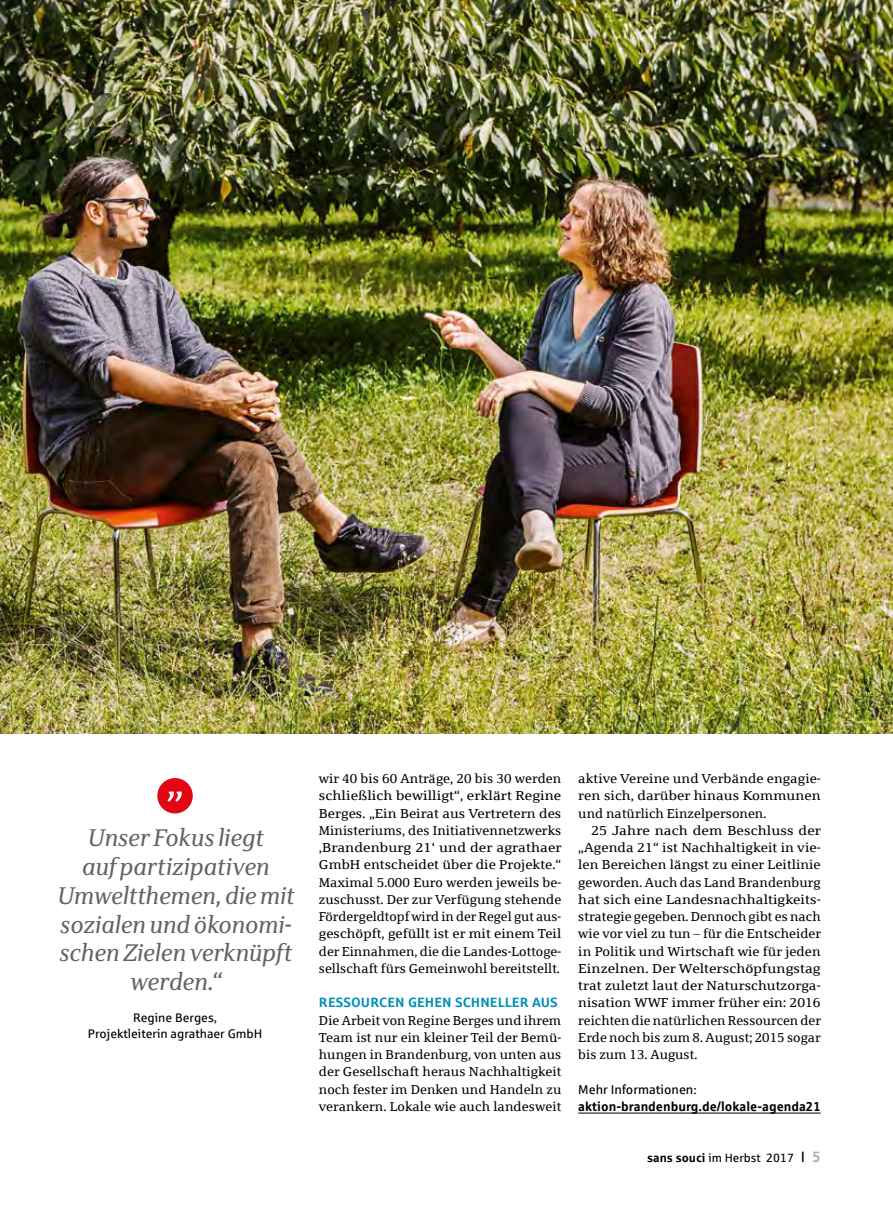
<style>
.page{position:relative;width:893px;height:1212px;background:#fff}
.page>*{position:absolute;margin:0;border:0;box-sizing:border-box;transform-origin:0 0}
.t1{font:italic 24px/28.8px "Sparkasse Serif";letter-spacing:-.01em;color:#646363;text-align:center}
.t2{font:700 13.5px "Sparkasse Rg";letter-spacing:.005em;color:#008fb6}
.t3{font:12.9px/17.2px "Sparkasse Serif";letter-spacing:.005em;color:#000;text-align:justify}
.t4{font:12.9px/17.2px "Sparkasse Serif";letter-spacing:.005em;color:#000;text-align:justify;scale:1.08 1}
.t5{font:700 12.9px "Sparkasse Rg";color:#000}
.t6{font:12.9px "Sparkasse Rg";color:#000}
.t7{font:12.45px/15.9px "Sparkasse Rg";color:#000;text-align:center}
.t8{font:12px "Sparkasse Rg";color:#000}
.s1{font-weight:700}
.s2{font-size:15px}
.s3{font-weight:700;font-size:15px;color:#b3b2b2}
</style>
<div class="page">
<img style="left:0;top:0;width:893px;height:733px">
<div style="left:157px;top:778px;width:36px;height:35px;background:#e30613;border-radius:50%"></div>
<svg style="left:167px;top:791px;width:15px;height:11px"></svg>
<hr style="left:578px;top:1113px;width:243px;height:1px;background:#000">
<h1 class="t1" style="left:57px;top:823px;width:238px">Unser Fokus liegt<br>auf partizipativen<br>Umweltthemen, die mit sozialen und ökonomi&shy;schen Zielen verknüpft werden.“</h1>
<p class="t7" style="left:88px;top:1009px;width:176px">Regine Berges,<br>Projektleiterin agrathaer GmbH</p>
<p class="t3" style="left:319px;top:770px;width:244px">wir 40 bis 60 Anträge, 20 bis 30 werden schließlich bewilligt“, erklärt Regine Berges. „Ein Beirat aus Vertretern des Ministeriums, des Initiativennetzwerks ,Brandenburg 21‘ und der agrathaer GmbH entscheidet über die Projekte.“ Maximal 5.000 Euro werden jeweils be&shy;zuschusst. Der zur Verfügung stehende Fördergeldtopf wird in der Regel gut aus&shy;geschöpft, gefüllt ist er mit einem Teil der Einnahmen, die die Landes-Lottoge&shy;sellschaft fürs Gemeinwohl bereitstellt.</p>
<p class="t2" style="left:319px;top:994px;width:240px">RESSOURCEN GEHEN SCHNELLER AUS</p>
<p class="t3" style="left:319px;top:1011px;width:244px">Die Arbeit von Regine Berges und ihrem Team ist nur ein kleiner Teil der Bemü&shy;hungen in Brandenburg, von unten aus der Gesellschaft heraus Nachhaltigkeit noch fester im Denken und Handeln zu verankern. Lokale wie auch landesweit</p>
<p class="t3" style="left:578px;top:770px;width:244px">aktive Vereine und Verbände engagie&shy;ren sich, darüber hinaus Kommunen und natürlich Einzelpersonen.</p>
<p class="t4" style="left:578px;top:821px;width:226px;text-indent:13px">25 Jahre nach dem Beschluss der „Agenda 21“ ist Nachhaltigkeit in vie&shy;len Bereichen längst zu einer Leitlinie geworden. Auch das Land Brandenburg hat sich eine Landesnachhaltigkeits&shy;strategie gegeben. Dennoch gibt es nach wie vor viel zu tun – für die Entscheider in Politik und Wirtschaft wie für jeden Einzelnen. Der Welterschöpfungstag trat zuletzt laut der Naturschutzorga&shy;nisation WWF immer früher ein: 2016 reichten die natürlichen Ressourcen der Erde noch bis zum 8. August; 2015 sogar bis zum 13. August.</p>
<p class="t6" style="left:578px;top:1081px;width:120px">Mehr Informationen:</p>
<p class="t5" style="left:578px;top:1098px;width:244px">aktion-brandenburg.de/lokale-agenda21</p>
<p class="t8" style="left:647px;top:1150px;width:175px"><span class="s1">sans souci</span> im Herbst 2017 <span class="s2">I</span> <span class="s3">5</span></p>
</div>
